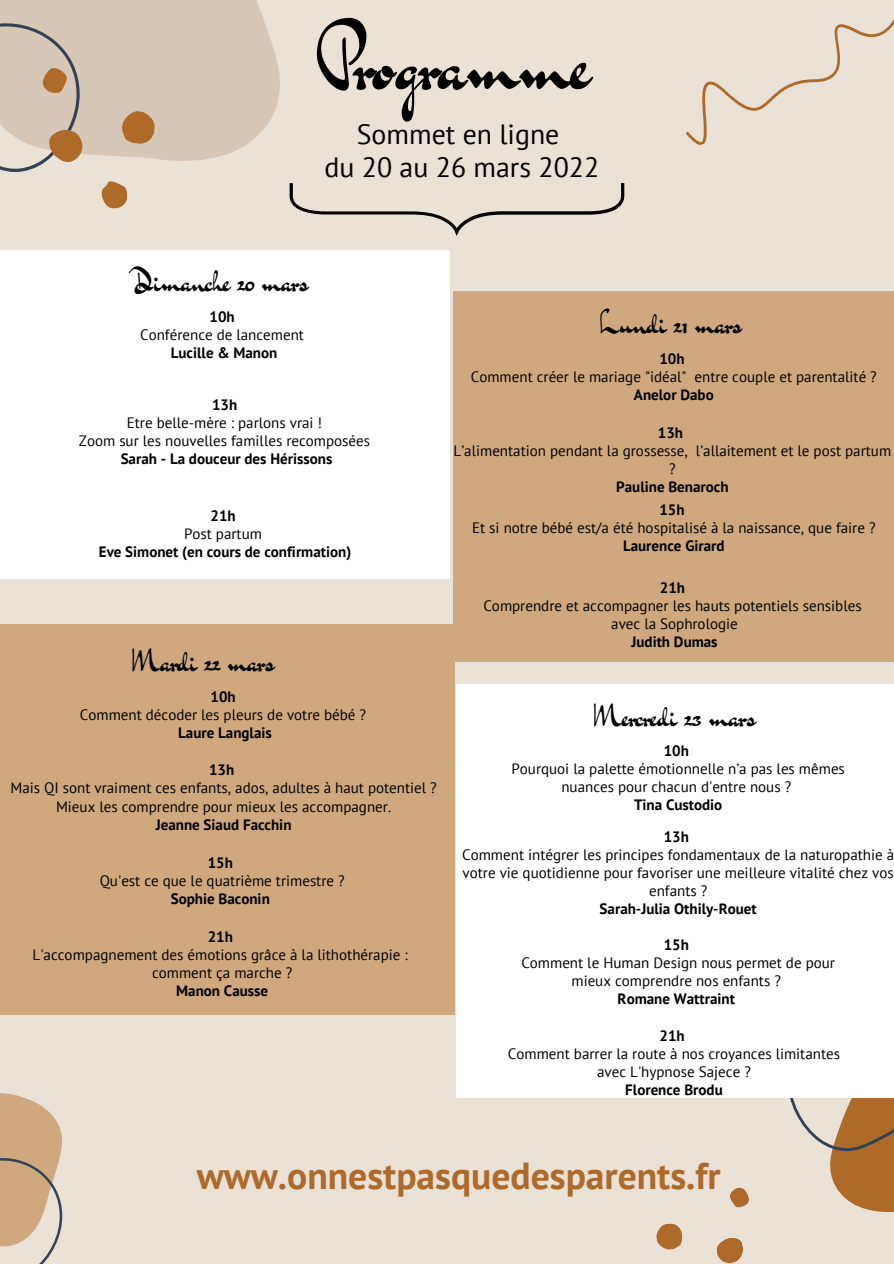
<style>
.page{position:relative;width:894px;height:1264px;background:#fff}
.page>*{position:absolute;margin:0;border:0;box-sizing:border-box;transform-origin:0 0}
.t1{font:79.5px "Dr Sugiyama";color:#000}
.t2{font:700 37.5px "PT Sans";color:#ae6a2a}
.t3{font:30px "Dr Sugiyama";color:#000}
.t4{font:27.75px "PT Sans";color:#000}
.t5{font:15px/18px "PT Sans";color:#000;text-align:center}
.t6{font:700 15px "PT Sans";color:#000}
</style>
<div class="page">
<div style="left:0;top:0;width:893px;height:1263px;background:#eae1d7"></div>
<svg style="left:686px;top:21px;width:207px;height:124px"></svg>
<svg style="left:0;top:1093px;width:63px;height:170px"></svg>
<svg style="left:790px;top:1098px;width:103px;height:113px"></svg>
<svg style="left:0;top:0;width:280px;height:172px;background:#d5c4b3"></svg>
<svg style="left:101px;top:181px;width:27px;height:28px"></svg>
<svg style="left:730px;top:1187px;width:19px;height:21px"></svg>
<svg style="left:656px;top:1223px;width:27px;height:27px"></svg>
<svg style="left:716px;top:1238px;width:27px;height:25px"></svg>
<svg style="left:289px;top:183px;width:335px;height:52px"></svg>
<div style="left:0;top:250px;width:450px;height:329px;background:#fff"></div>
<div style="left:453px;top:292px;width:440px;height:370px;background:#d0a880"></div>
<div style="left:0;top:624px;width:454px;height:390px;background:#d0a880"></div>
<div style="left:456px;top:684px;width:437px;height:414px;background:#fff"></div>
<p class="t1" style="left:316px;top:6px;width:274px">Programme</p>
<p class="t4" style="left:357px;top:115px;width:204px">Sommet en ligne</p>
<p class="t4" style="left:324px;top:148px;width:276px">du 20 au 26 mars 2022</p>
<p class="t3" style="left:133px;top:260px;width:176px">Dimanche 20 mars</p>
<p class="t6" style="left:209px;top:307px;width:27px">10h</p>
<p class="t5" style="left:140px;top:326px;width:165px">Conférence de lancement</p>
<p class="t6" style="left:171px;top:343px;width:108px">Lucille &amp; Manon</p>
<p class="t6" style="left:212px;top:395px;width:27px">13h</p>
<p class="t5" style="left:127px;top:413px;width:197px">Etre belle-mère : parlons vrai !</p>
<p class="t5" style="left:79px;top:431px;width:293px">Zoom sur les nouvelles familles recomposées</p>
<p class="t6" style="left:121px;top:449px;width:213px">Sarah - La douceur des Hérissons</p>
<p class="t6" style="left:210px;top:506px;width:27px">21h</p>
<p class="t5" style="left:184px;top:524px;width:79px">Post partum</p>
<p class="t6" style="left:99px;top:542px;width:254px">Eve Simonet (en cours de confirmation)</p>
<p class="t3" style="left:132px;top:640px;width:143px">Mardi 22 mars</p>
<p class="t6" style="left:210px;top:686px;width:27px">10h</p>
<p class="t5" style="left:80px;top:705px;width:287px">Comment décoder les pleurs de votre bébé ?</p>
<p class="t6" style="left:178px;top:722px;width:95px">Laure Langlais</p>
<p class="t6" style="left:209px;top:760px;width:27px">13h</p>
<p class="t5" style="left:10px;top:779px;width:427px">Mais QI sont vraiment ces enfants, ados, adultes à haut potentiel ?<br>Mieux les comprendre pour mieux les accompagner.</p>
<p class="t6" style="left:156px;top:814px;width:137px">Jeanne Siaud Facchin</p>
<p class="t6" style="left:208px;top:853px;width:27px">15h</p>
<p class="t5" style="left:100px;top:871px;width:246px">Qu'est ce que le quatrième trimestre ?</p>
<p class="t6" style="left:171px;top:889px;width:101px">Sophie Baconin</p>
<p class="t6" style="left:208px;top:926px;width:27px">21h</p>
<p class="t5" style="left:33px;top:945px;width:376px">L'accompagnement des émotions grâce à la lithothérapie :</p>
<p class="t5" style="left:152px;top:963px;width:142px">comment ça marche ?</p>
<p class="t6" style="left:176px;top:980px;width:93px">Manon Causse</p>
<p class="t3" style="left:600px;top:301px;width:142px">Lundi 21 mars</p>
<p class="t6" style="left:659px;top:349px;width:27px">10h</p>
<p class="t5" style="left:470px;top:367px;width:407px">Comment créer le mariage "idéal" entre couple et parentalité ?</p>
<p class="t6" style="left:633px;top:385px;width:81px">Anelor Dabo</p>
<p class="t6" style="left:657px;top:422px;width:27px">13h</p>
<p class="t5" style="left:453px;top:441px;width:439px">L’alimentation pendant la grossesse, l’allaitement et le post partum ?</p>
<p class="t6" style="left:616px;top:476px;width:114px">Pauline Benaroch</p>
<p class="t6" style="left:659px;top:499px;width:27px">15h</p>
<p class="t5" style="left:472px;top:518px;width:405px">Et si notre bébé est/a été hospitalisé à la naissance, que faire ?</p>
<p class="t6" style="left:623px;top:535px;width:103px">Laurence Girard</p>
<p class="t6" style="left:659px;top:577px;width:27px">21h</p>
<p class="t5" style="left:483px;top:596px;width:380px">Comprendre et accompagner les hauts potentiels sensibles</p>
<p class="t5" style="left:611px;top:614px;width:128px">avec la Sophrologie</p>
<p class="t6" style="left:631px;top:631px;width:88px">Judith Dumas</p>
<p class="t3" style="left:594px;top:694px;width:162px">Mercredi 23 mars</p>
<p class="t6" style="left:663px;top:740px;width:27px">10h</p>
<p class="t5" style="left:511px;top:759px;width:335px">Pourquoi la palette émotionnelle n’a pas les mêmes nuances pour chacun d'entre nous ?</p>
<p class="t6" style="left:634px;top:794px;width:90px">Tina Custodio</p>
<p class="t6" style="left:663px;top:826px;width:27px">13h</p>
<p class="t5" style="left:462px;top:845px;width:433px">Comment intégrer les principes fondamentaux de la naturopathie à votre vie quotidienne pour favoriser une meilleure vitalité chez vos enfants ?</p>
<p class="t6" style="left:599px;top:899px;width:158px">Sarah-Julia Othily-Rouet</p>
<p class="t6" style="left:663px;top:934px;width:27px">15h</p>
<p class="t5" style="left:521px;top:953px;width:315px">Comment le Human Design nous permet de pour mieux comprendre nos enfants ?</p>
<p class="t6" style="left:617px;top:988px;width:119px">Romane Wattraint</p>
<p class="t6" style="left:659px;top:1025px;width:27px">21h</p>
<p class="t5" style="left:508px;top:1044px;width:333px">Comment barrer la route à nos croyances limitantes avec L'hypnose Sajece ?</p>
<p class="t6" style="left:625px;top:1079px;width:99px">Florence Brodu</p>
<p class="t2" style="left:197px;top:1150px;width:525px">www.onnestpasquedesparents.fr</p>
</div>
